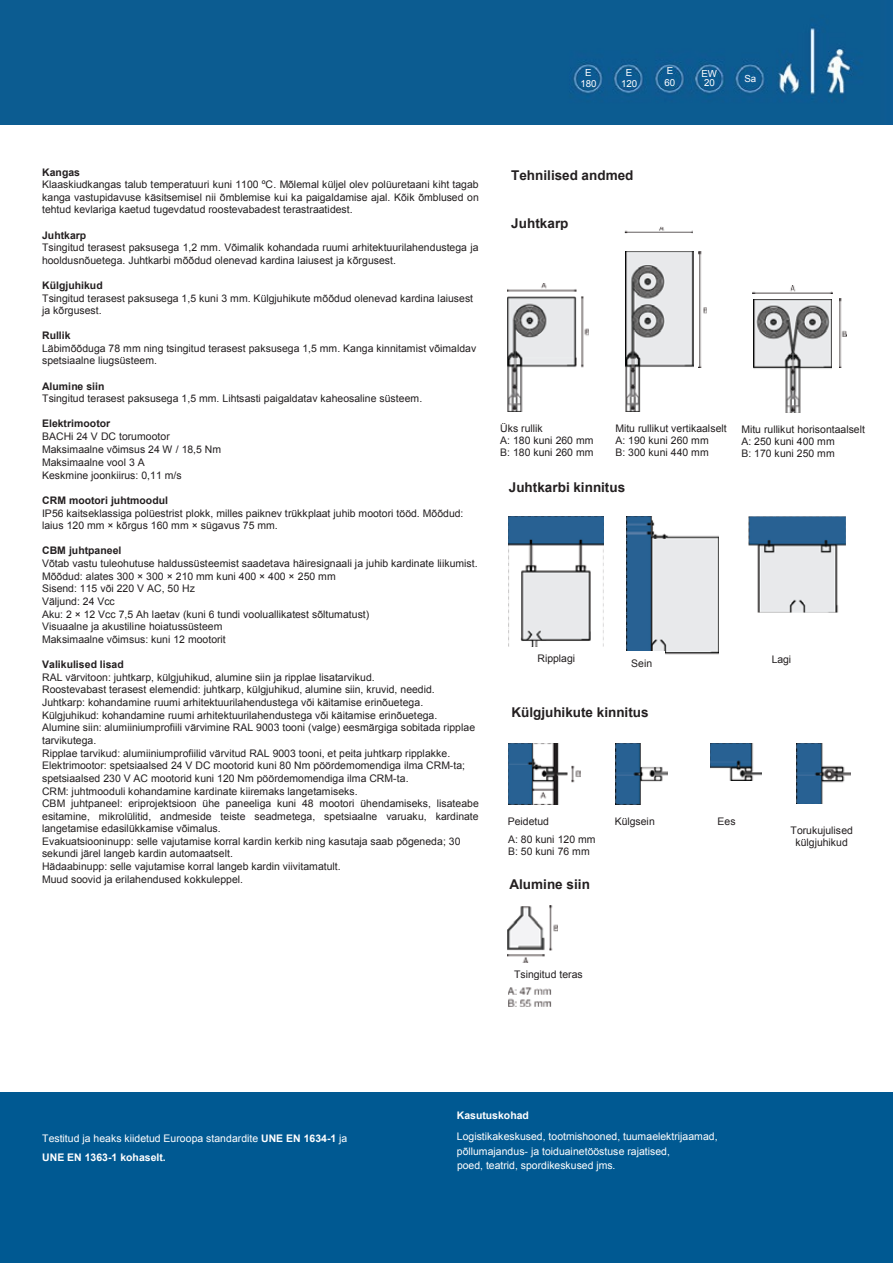
<style>
.page{position:relative;width:893px;height:1263px;background:#fff}
.page>*{position:absolute;margin:0;border:0;box-sizing:border-box;transform-origin:0 0}
.t1{font:700 13.5px "Arial";color:#231f20}
.t2{font:10.5px/12.6px "Arial";color:#231f20}
.t3{font:10.5px/21.1px "Arial";color:#fff}
.t4{font:9.75px/10.2px "Arial";color:#fff;text-align:center}
.s1{font-weight:700}
</style>
<div class="page">
<div style="left:0;top:1092px;width:893px;height:171px;background:#005992"></div>
<div style="left:0;top:0;width:892px;height:124px;background:#0c5c91"></div>
<img style="left:625px;top:227px;width:68px;height:6px">
<img style="left:507px;top:906px;width:51px;height:56px">
<img style="left:754px;top:299px;width:78px;height:113px">
<img style="left:753px;top:285px;width:79px;height:9px">
<img style="left:699px;top:252px;width:8px;height:116px">
<img style="left:839px;top:299px;width:7px;height:69px">
<img style="left:508px;top:987px;width:44px;height:20px">
<img style="left:507px;top:283px;width:82px;height:128px">
<img style="left:626px;top:251px;width:67px;height:160px">
<img style="left:508px;top:516px;width:96px;height:131px">
<img style="left:627px;top:516px;width:92px;height:139px">
<img style="left:749px;top:516px;width:97px;height:96px">
<div style="left:613px;top:651px;width:52px;height:26px;background:#fff"></div>
<img style="left:508px;top:743px;width:72px;height:61px">
<img style="left:616px;top:743px;width:51px;height:61px">
<img style="left:710px;top:743px;width:51px;height:37px">
<img style="left:797px;top:743px;width:53px;height:61px">
<p class="t4" style="left:580px;top:68px;width:18px">E<br>180</p>
<p class="t4" style="left:621px;top:68px;width:18px">E<br>120</p>
<p class="t4" style="left:667px;top:66px;width:8px">E</p>
<p class="t4" style="left:701px;top:68px;width:17px">EW</p>
<p class="t4" style="left:665px;top:78px;width:12px">60</p>
<p class="t4" style="left:704px;top:78px;width:12px">20</p>
<p class="t4" style="left:744px;top:74px;width:13px">Sa</p>
<p class="t2" style="left:42px;top:166px;width:438px"><span class="s1">Kangas<br></span>Klaaskiudkangas talub temperatuuri kuni 1100 ºC. Mõlemal küljel olev polüuretaani kiht tagab kanga vastupidavuse käsitsemisel nii õmblemise kui ka paigaldamise ajal. Kõik õmblused on tehtud kevlariga kaetud tugevdatud roostevabadest terastraatidest.</p>
<p class="t2" style="left:42px;top:229px;width:438px"><span class="s1">Juhtkarp<br></span>Tsingitud terasest paksusega 1,2 mm. Võimalik kohandada ruumi arhitektuurilahendustega ja hooldusnõuetega. Juhtkarbi mõõdud olenevad kardina laiusest ja kõrgusest.</p>
<p class="t2" style="left:42px;top:279px;width:432px"><span class="s1">Külgjuhikud<br></span>Tsingitud terasest paksusega 1,5 kuni 3 mm. Külgjuhikute mõõdud olenevad kardina laiusest ja kõrgusest.</p>
<p class="t2" style="left:42px;top:329px;width:436px"><span class="s1">Rullik<br></span>Läbimõõduga 78 mm ning tsingitud terasest paksusega 1,5 mm. Kanga kinnitamist võimaldav spetsiaalne liugsüsteem.</p>
<p class="t2" style="left:42px;top:380px;width:382px"><span class="s1">Alumine siin<br></span>Tsingitud terasest paksusega 1,5 mm. Lihtsasti paigaldatav kaheosaline süsteem.</p>
<p class="t2" style="left:42px;top:417px;width:181px"><span class="s1">Elektrimootor<br></span>BACHi 24 V DC torumootor<br>Maksimaalne võimsus 24 W / 18,5 Nm<br>Maksimaalne vool 3 A<br>Keskmine joonkiirus: 0,11 m/s</p>
<p class="t2" style="left:42px;top:494px;width:423px"><span class="s1">CRM mootori juhtmoodul<br></span>IP56 kaitseklassiga polüestrist plokk, milles paiknev trükkplaat juhib mootori tööd. Mõõdud: laius 120 mm × kõrgus 160 mm × sügavus 75 mm.</p>
<p class="t2" style="left:42px;top:544px;width:437px"><span class="s1">CBM juhtpaneel<br></span>Võtab vastu tuleohutuse haldussüsteemist saadetava häiresignaali ja juhib kardinate liikumist.<br>Mõõdud: alates 300 × 300 × 210 mm kuni 400 × 400 × 250 mm<br>Sisend: 115 või 220 V AC, 50 Hz<br>Väljund: 24 Vcc<br>Aku: 2 × 12 Vcc 7,5 Ah laetav (kuni 6 tundi vooluallikatest sõltumatust)<br>Visuaalne ja akustiline hoiatussüsteem<br>Maksimaalne võimsus: kuni 12 mootorit</p>
<p class="t2" style="left:42px;top:658px;width:438px"><span class="s1">Valikulised lisad<br></span>RAL värvitoon: juhtkarp, külgjuhikud, alumine siin ja ripplae lisatarvikud.<br>Roostevabast terasest elemendid: juhtkarp, külgjuhikud, alumine siin, kruvid, needid.<br>Juhtkarp: kohandamine ruumi arhitektuurilahendustega või käitamise erinõuetega.<br>Külgjuhikud: kohandamine ruumi arhitektuurilahendustega või käitamise erinõuetega.<br>Alumine siin: alumiiniumprofiili värvimine RAL 9003 tooni (valge) eesmärgiga sobitada ripplae tarvikutega.<br>Ripplae tarvikud: alumiiniumprofiilid värvitud RAL 9003 tooni, et peita juhtkarp ripplakke.<br>Elektrimootor: spetsiaalsed 24 V DC mootorid kuni 80 Nm pöördemomendiga ilma CRM-ta; spetsiaalsed 230 V AC mootorid kuni 120 Nm pöördemomendiga ilma CRM-ta.<br>CRM: juhtmooduli kohandamine kardinate kiiremaks langetamiseks.<br>CBM juhtpaneel: eriprojektsioon ühe paneeliga kuni 48 mootori ühendamiseks, lisateabe esitamine, mikrolülitid, andmeside teiste seadmetega, spetsiaalne varuaku, kardinate langetamise edasilükkamise võimalus.<br>Evakuatsiooninupp: selle vajutamise korral kardin kerkib ning kasutaja saab põgeneda; 30 sekundi järel langeb kardin automaatselt.<br>Hädaabinupp: selle vajutamise korral langeb kardin viivitamatult.<br>Muud soovid ja erilahendused kokkuleppel.</p>
<p class="t1" style="left:511px;top:166px;width:124px">Tehnilised andmed</p>
<p class="t1" style="left:511px;top:214px;width:59px">Juhtkarp</p>
<p class="t2" style="left:500px;top:422px;width:95px;line-height:12px">Üks rullik<br>A: 180 kuni 260 mm<br>B: 180 kuni 260 mm</p>
<p class="t2" style="left:615px;top:422px;width:113px;line-height:12px">Mitu rullikut vertikaalselt<br>A: 190 kuni 260 mm<br>B: 300 kuni 440 mm</p>
<p class="t2" style="left:741px;top:423px;width:125px;line-height:12px">Mitu rullikut horisontaalselt<br>A: 250 kuni 400 mm<br>B: 170 kuni 250 mm</p>
<p class="t1" style="left:509px;top:478px;width:118px">Juhtkarbi kinnitus</p>
<p class="t2" style="left:537px;top:652px;width:39px">Ripplagi</p>
<p class="t2" style="left:631px;top:657px;width:22px">Sein</p>
<p class="t1" style="left:511px;top:703px;width:139px">Külgjuhikute kinnitus</p>
<p class="t2" style="left:508px;top:815px;width:43px">Peidetud</p>
<p class="t2" style="left:615px;top:815px;width:42px">Külgsein</p>
<p class="t2" style="left:508px;top:833px;width:89px;line-height:12px">A: 80 kuni 120 mm<br>B: 50 kuni 76 mm</p>
<p class="t1" style="left:510px;top:875px;width:82px">Alumine siin</p>
<p class="t2" style="left:772px;top:653px;width:21px">Lagi</p>
<p class="t2" style="left:718px;top:815px;width:19px">Ees</p>
<p class="t2" style="left:791px;top:824px;width:64px;line-height:12px;text-align:center">Torukujulised külgjuhikud</p>
<p class="t2" style="left:514px;top:968px;width:70px">Tsingitud teras</p>
<p class="t3" style="left:42px;top:1129px;width:307px;line-height:18.3px">Testitud ja heaks kiidetud Euroopa standardite <span class="s1">UNE EN 1634-1</span> ja<br><span class="s1">UNE EN 1363-1 kohaselt.</span></p>
<p class="t3" style="left:457px;top:1105px;width:262px"><span class="s1">Kasutuskohad<br></span>Logistikakeskused, tootmishooned, tuumaelektrijaamad,</p>
<p class="t3" style="left:457px;top:1144px;width:215px;line-height:14.9px">põllumajandus- ja toiduainetööstuse rajatised, poed, teatrid, spordikeskused jms.</p>
</div>
